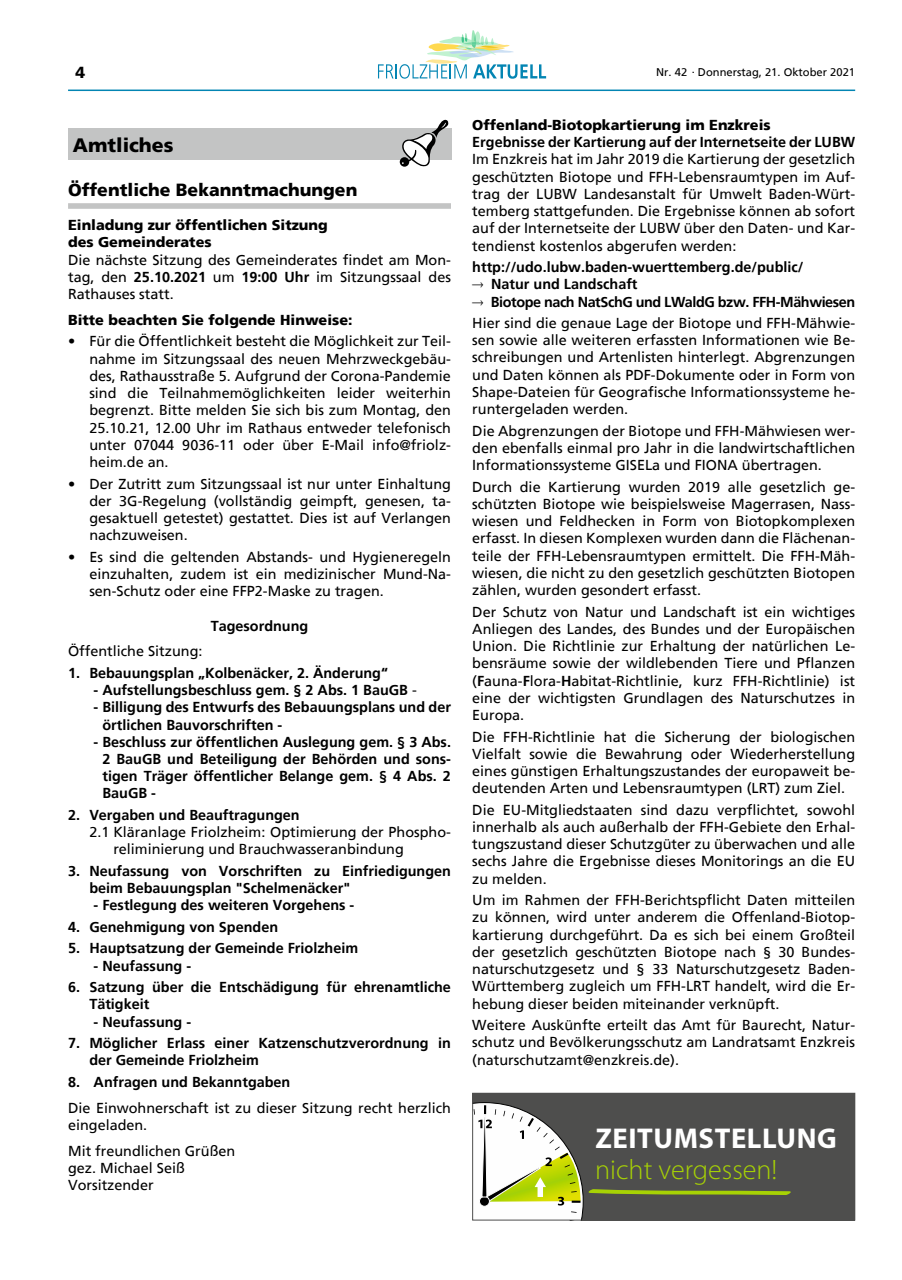
<style>
.page{position:relative;width:902px;height:1280px;background:#fff}
.page>*{position:absolute;margin:0;border:0;box-sizing:border-box;transform-origin:0 0}
.t1{font:700 28.65px "Myriad Pro";letter-spacing:.02em;color:#fff}
.t2{font:300 28.2px "Myriad Pro";color:#a7d204}
.t3{font:900 19.5px "Frutiger";color:#000}
.t4{font:900 17.55px "Frutiger";color:#000}
.t5{font:900 15.9px "Frutiger";color:#000}
.t6{font:14.4px/17.2px "Frutiger";color:#000;text-align:justify}
.t7{font:700 14.4px/17.2px "Frutiger";color:#000}
.t8{font:900 14.4px/17.2px "Frutiger";color:#000}
.t9{font:11.1px "Frutiger";color:#000}
.s1{font-weight:700}
.s2{font-weight:400}
</style>
<div class="page">
<svg style="left:378px;top:30px;width:168px;height:49px"></svg>
<hr style="left:68px;top:90px;width:787px;height:1px;background:#0385b3">
<div style="left:68px;top:203px;width:383px;height:6px;background:#c3c4c4"></div>
<div style="left:68px;top:128px;width:383px;height:32px;background:#c3c4c4"></div>
<svg style="left:400px;top:120px;width:48px;height:47px"></svg>
<hr style="left:901px;top:102px;width:1px;height:1178px;background:#e4ecf5">
<div style="left:472px;top:1093px;width:383px;height:127px;background:#4e4e4d"></div>
<svg style="left:472px;top:1102px;width:321px;height:119px"></svg>
<p class="t5" style="left:76px;top:63px;width:11px">4</p>
<p class="t9" style="left:656px;top:66px;width:200px">Nr. 42 . Donnerstag, 21. Oktober 2021</p>
<h3 class="t3" style="left:73px;top:134px;width:102px">Amtliches</h3>
<p class="t4" style="left:68px;top:179px;width:291px">Öffentliche Bekanntmachungen</p>
<p class="t8" style="left:68px;top:216px;width:261px">Einladung zur öffentlichen Sitzung des Gemeinderates</p>
<p class="t6" style="left:68px;top:251px;width:384px">Die nächste Sitzung des Gemeinderates findet am Mon&shy;tag, den <span class="s1">25.10.2021</span> um <span class="s1">19:00 Uhr</span> im Sitzungssaal des Rathauses statt.</p>
<p class="t8" style="left:68px;top:311px;width:286px">Bitte beachten Sie folgende Hinweise:</p>
<p class="t6" style="left:89px;top:333px;width:363px;text-indent:-21px">• Für die Öffentlichkeit besteht die Möglichkeit zur Teil&shy;nahme im Sitzungssaal des neuen Mehrzweckgebäu&shy;des, Rathausstraße 5. Aufgrund der Corona-Pandemie sind die Teilnahmemöglichkeiten leider weiterhin begrenzt. Bitte melden Sie sich bis zum Montag, den 25.10.21, 12.00 Uhr im Rathaus entweder telefonisch unter 07044 9036-11 oder über E-Mail info@friolz&shy;heim.de an.</p>
<p class="t6" style="left:89px;top:475px;width:363px;text-indent:-21px">• Der Zutritt zum Sitzungssaal ist nur unter Einhaltung der 3G-Regelung (vollständig geimpft, genesen, ta&shy;gesaktuell getestet) gestattet. Dies ist auf Verlangen nachzuweisen.</p>
<p class="t6" style="left:89px;top:548px;width:363px;text-indent:-21px">• Es sind die geltenden Abstands- und Hygieneregeln einzuhalten, zudem ist ein medizinischer Mund-Na&shy;sen-Schutz oder eine FFP2-Maske zu tragen.</p>
<p class="t7" style="left:211px;top:617px;width:99px">Tagesordnung</p>
<p class="t6" style="left:68px;top:642px;width:136px">Öffentliche Sitzung:</p>
<p class="t7" style="left:68px;top:664px;width:321px">1. Bebauungsplan „Kolbenäcker, 2. Änderung“</p>
<p class="t7" style="left:94px;top:681px;width:324px">- Aufstellungsbeschluss gem. § 2 Abs. 1 BauGB <span class="s2">-</span></p>
<p class="t7" style="left:102px;top:698px;width:350px;text-indent:-9px">- Billigung des Entwurfs des Bebauungsplans und der örtlichen Bauvorschriften -</p>
<p class="t7" style="left:102px;top:733px;width:350px;text-align:justify;text-indent:-9px">- Beschluss zur öffentlichen Auslegung gem. § 3 Abs.<br>2 BauGB und Beteiligung der Behörden und sons&shy;tigen Träger öffentlicher Belange gem. § 4 Abs. 2<br>BauGB -</p>
<p class="t7" style="left:68px;top:806px;width:233px">2. Vergaben und Beauftragungen</p>
<p class="t6" style="left:113px;top:823px;width:339px;text-indent:-24px">2.1 Kläranlage Friolzheim: Optimierung der Phospho&shy;reliminierung und Brauchwasseranbindung</p>
<p class="t7" style="left:89px;top:862px;width:363px;text-indent:-21px">3. Neufassung von Vorschriften zu Einfriedigungen beim Bebauungsplan "Schelmenäcker"</p>
<p class="t7" style="left:94px;top:897px;width:262px">- Festlegung des weiteren Vorgehens -</p>
<p class="t7" style="left:68px;top:918px;width:211px">4. Genehmigung von Spenden</p>
<p class="t7" style="left:68px;top:940px;width:291px">5. Hauptsatzung der Gemeinde Friolzheim</p>
<p class="t7" style="left:94px;top:957px;width:99px">- Neufassung -</p>
<p class="t7" style="left:89px;top:978px;width:363px;text-indent:-21px">6. Satzung über die Entschädigung für ehrenamtliche<br>Tätigkeit</p>
<p class="t7" style="left:94px;top:1013px;width:99px">- Neufassung -</p>
<p class="t7" style="left:89px;top:1034px;width:363px;text-indent:-21px">7. Möglicher Erlass einer Katzenschutzverordnung in der Gemeinde Friolzheim</p>
<p class="t7" style="left:68px;top:1073px;width:224px">8. Anfragen und Bekanntgaben</p>
<p class="t6" style="left:68px;top:1099px;width:384px">Die Einwohnerschaft ist zu dieser Sitzung recht herzlich eingeladen.</p>
<p class="t6" style="left:68px;top:1142px;width:169px;text-align:left">Mit freundlichen Grüßen gez. Michael Seiß<br>Vorsitzender</p>
<p class="t8" style="left:472px;top:116px;width:300px">Offenland-Biotopkartierung im Enzkreis</p>
<p class="t7" style="left:472px;top:133px;width:384px">Ergebnisse der Kartierung auf der Internetseite der LUBW</p>
<p class="t6" style="left:472px;top:151px;width:384px">Im Enzkreis hat im Jahr 2019 die Kartierung der gesetzlich geschützten Biotope und FFH-Lebensraumtypen im Auf&shy;trag der LUBW Landesanstalt für Umwelt Baden-Würt&shy;temberg stattgefunden. Die Ergebnisse können ab sofort auf der Internetseite der LUBW über den Daten- und Kar&shy;tendienst kostenlos abgerufen werden:</p>
<p class="t7" style="left:472px;top:258px;width:333px">http://udo.lubw.baden-wuerttemberg.de/public/</p>
<p class="t7" style="left:472px;top:275px;width:167px">→ Natur und Landschaft</p>
<p class="t6" style="left:472px;top:291px;width:384px;line-height:21.5px">→ <span class="s1">Biotope nach NatSchG und LWaldG bzw. FFH-Mähwiesen<br></span>Hier sind die genaue Lage der Biotope und FFH-Mähwie-</p>
<p class="t6" style="left:472px;top:331px;width:384px">sen sowie alle weiteren erfassten Informationen wie Be&shy;schreibungen und Artenlisten hinterlegt. Abgrenzungen und Daten können als PDF-Dokumente oder in Form von Shape-Dateien für Geografische Informationssysteme he&shy;runtergeladen werden.</p>
<p class="t6" style="left:472px;top:422px;width:384px">Die Abgrenzungen der Biotope und FFH-Mähwiesen wer&shy;den ebenfalls einmal pro Jahr in die landwirtschaftlichen Informationssysteme GISELa und FIONA übertragen.</p>
<p class="t6" style="left:472px;top:478px;width:384px">Durch die Kartierung wurden 2019 alle gesetzlich ge&shy;schützten Biotope wie beispielsweise Magerrasen, Nass&shy;wiesen und Feldhecken in Form von Biotopkomplexen erfasst. In diesen Komplexen wurden dann die Flächenan&shy;teile der FFH-Lebensraumtypen ermittelt. Die FFH-Mäh&shy;wiesen, die nicht zu den gesetzlich geschützten Biotopen zählen, wurden gesondert erfasst.</p>
<p class="t6" style="left:472px;top:603px;width:384px">Der Schutz von Natur und Landschaft ist ein wichtiges Anliegen des Landes, des Bundes und der Europäischen Union. Die Richtlinie zur Erhaltung der natürlichen Le&shy;bensräume sowie der wildlebenden Tiere und Pflanzen (<span class="s1">F</span>auna-<span class="s1">F</span>lora-<span class="s1">H</span>abitat-Richtlinie, kurz FFH-Richtlinie) ist eine der wichtigsten Grundlagen des Naturschutzes in Europa.</p>
<p class="t6" style="left:472px;top:728px;width:384px">Die FFH-Richtlinie hat die Sicherung der biologischen Vielfalt sowie die Bewahrung oder Wiederherstellung eines günstigen Erhaltungszustandes der europaweit be&shy;deutenden Arten und Lebensraumtypen (LRT) zum Ziel.</p>
<p class="t6" style="left:472px;top:801px;width:384px">Die EU-Mitgliedstaaten sind dazu verpflichtet, sowohl innerhalb als auch außerhalb der FFH-Gebiete den Erhal&shy;tungszustand dieser Schutzgüter zu überwachen und alle sechs Jahre die Ergebnisse dieses Monitorings an die EU zu melden.</p>
<p class="t6" style="left:472px;top:891px;width:384px">Um im Rahmen der FFH-Berichtspflicht Daten mitteilen zu können, wird unter anderem die Offenland-Biotop&shy;kartierung durchgeführt. Da es sich bei einem Großteil der gesetzlich geschützten Biotope nach § 30 Bundes&shy;naturschutzgesetz und § 33 Naturschutzgesetz Baden-Württemberg zugleich um FFH-LRT handelt, wird die Er&shy;hebung dieser beiden miteinander verknüpft.</p>
<p class="t6" style="left:472px;top:1016px;width:384px">Weitere Auskünfte erteilt das Amt für Baurecht, Natur&shy;schutz und Bevölkerungsschutz am Landratsamt Enzkreis (naturschutzamt@enzkreis.de).</p>
<h1 class="t1" style="left:595px;top:1120px;width:243px">ZEITUMSTELLUNG</h1>
<h2 class="t2" style="left:595px;top:1154px;width:184px">nicht vergessen!</h2>
</div>
